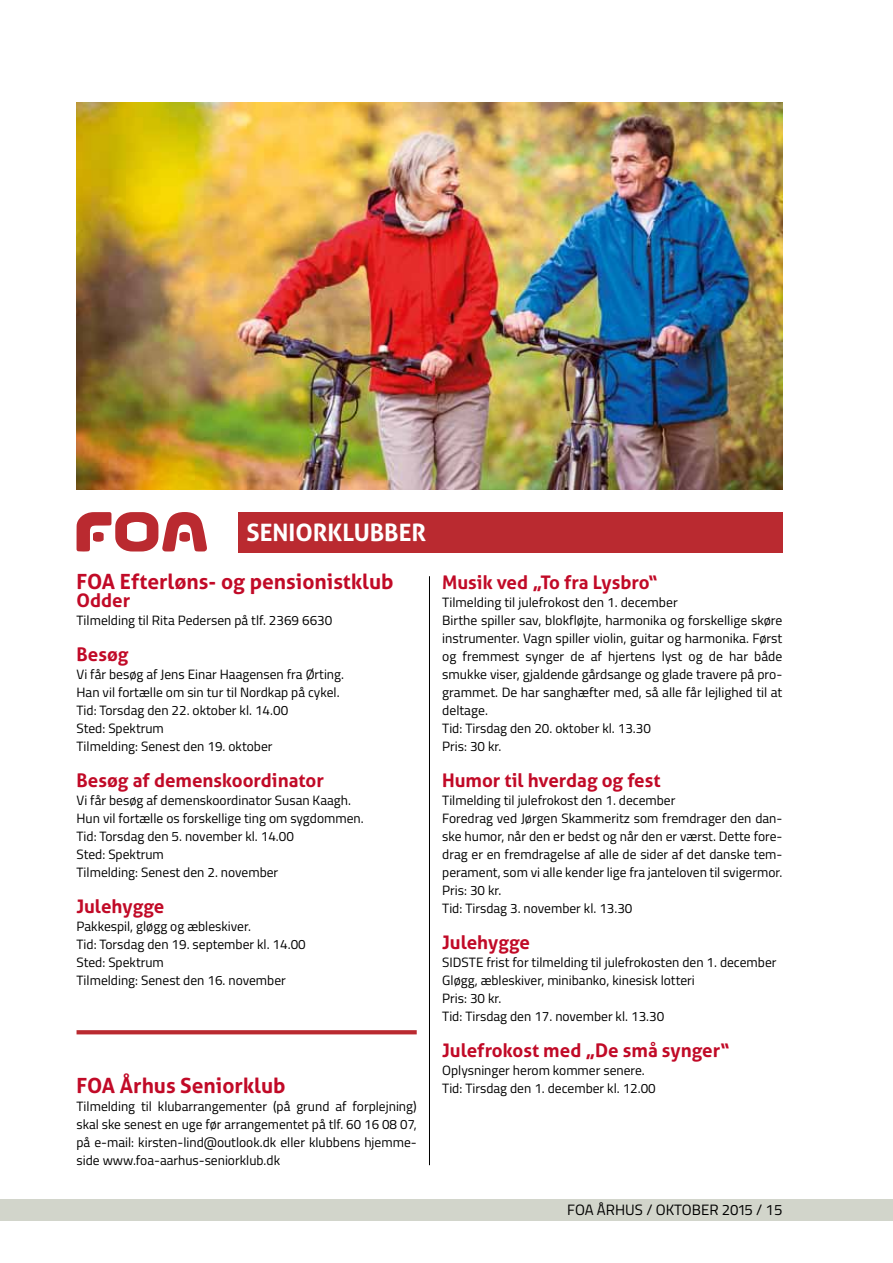
<style>
.page{position:relative;width:893px;height:1263px;background:#fff}
.page>*{position:absolute;margin:0;border:0;box-sizing:border-box;transform-origin:0 0}
.t1{font:700 24px "Aller";color:#fff}
.t2{font:700 21px "Aller";color:#c10a27}
.t3{font:700 18.75px "Aller";color:#c10a27}
.t4{font:15px "Titillium";color:#000}
.t5{font:13.5px/18px "Titillium";color:#000}
</style>
<div class="page">
<div style="left:0;top:1199px;width:893px;height:21px;background:#d2d5cb"></div>
<img style="left:77px;top:102px;width:705px;height:387px">
<hr style="left:429px;top:576px;width:1px;height:589px;background:#000">
<svg style="left:77px;top:512px;width:130px;height:40px"></svg>
<div style="left:238px;top:512px;width:544px;height:40px;background:#ba2a30"></div>
<svg style="left:77px;top:1030px;width:340px;height:4px"></svg>
<h1 class="t1" style="left:247px;top:518px;width:181px">SENIORKLUBBER</h1>
<h2 class="t2" style="left:77px;top:569px;width:318px">FOA Efterløns- og pensionistklub</h2>
<h3 class="t3" style="left:77px;top:589px;width:55px">Odder</h3>
<p class="t5" style="left:77px;top:611px;width:257px">Tilmelding til Rita Pedersen på tlf. 2369 6630</p>
<h3 class="t3" style="left:77px;top:643px;width:53px">Besøg</h3>
<p class="t5" style="left:77px;top:665px;width:269px">Vi får besøg af Jens Einar Haagensen fra Ørting.<br>Han vil fortælle om sin tur til Nordkap på cykel.<br>Tid: Torsdag den 22. oktober kl. 14.00<br>Sted: Spektrum<br>Tilmelding: Senest den 19. oktober</p>
<h3 class="t3" style="left:77px;top:769px;width:249px">Besøg af demenskoordinator</h3>
<p class="t5" style="left:77px;top:791px;width:289px">Vi får besøg af demenskoordinator Susan Kaagh.<br>Hun vil fortælle os forskellige ting om sygdommen.<br>Tid: Torsdag den 5. november kl. 14.00<br>Sted: Spektrum<br>Tilmelding: Senest den 2. november</p>
<h3 class="t3" style="left:77px;top:895px;width:89px">Julehygge</h3>
<p class="t5" style="left:77px;top:917px;width:231px">Pakkespil, gløgg og æbleskiver.<br>Tid: Torsdag den 19. september kl. 14.00<br>Sted: Spektrum<br>Tilmelding: Senest den 16. november</p>
<h2 class="t2" style="left:77px;top:1073px;width:210px">FOA Århus Seniorklub</h2>
<p class="t5" style="left:77px;top:1097px;width:342px;text-align:justify">Tilmelding til klubarrangementer (på grund af forplejning) skal ske senest en uge før arrangementet på tlf. 60 16 08 07, på e-mail: kirsten-lind@outlook.dk eller klubbens hjemme&shy;side www.foa-aarhus-seniorklub.dk</p>
<h3 class="t3" style="left:442px;top:571px;width:217px">Musik ved „To fra Lysbro“</h3>
<p class="t5" style="left:442px;top:593px;width:342px">Tilmelding til julefrokost den 1. december<br>Birthe spiller sav, blokfløjte, harmonika og forskellige skøre instrumenter. Vagn spiller violin, guitar og harmonika. Først og fremmest synger de af hjertens lyst og de har både smukke viser, gjaldende gårdsange og glade travere på pro&shy;grammet. De har sanghæfter med, så alle får lejlighed til at deltage.<br>Tid: Tirsdag den 20. oktober kl. 13.30<br>Pris: 30 kr.</p>
<h3 class="t3" style="left:442px;top:769px;width:220px">Humor til hverdag og fest</h3>
<p class="t5" style="left:442px;top:791px;width:342px">Tilmelding til julefrokost den 1. december<br>Foredrag ved Jørgen Skammeritz som fremdrager den dan&shy;ske humor, når den er bedst og når den er værst. Dette fore&shy;drag er en fremdragelse af alle de sider af det danske tem&shy;perament, som vi alle kender lige fra janteloven til svigermor.<br>Pris: 30 kr.<br>Tid: Tirsdag 3. november kl. 13.30</p>
<h3 class="t3" style="left:442px;top:931px;width:89px">Julehygge</h3>
<p class="t5" style="left:442px;top:953px;width:336px">SIDSTE frist for tilmelding til julefrokosten den 1. december Gløgg, æbleskiver, minibanko, kinesisk lotteri<br>Pris: 30 kr.<br>Tid: Tirsdag den 17. november kl. 13.30</p>
<h3 class="t3" style="left:442px;top:1039px;width:289px">Julefrokost med „De små synger“</h3>
<p class="t5" style="left:442px;top:1061px;width:215px">Oplysninger herom kommer senere.<br>Tid: Tirsdag den 1. december kl. 12.00</p>
<p class="t4" style="left:567px;top:1199px;width:217px">FOA ÅRHUS / OKTOBER 2015 / 15</p>
</div>
